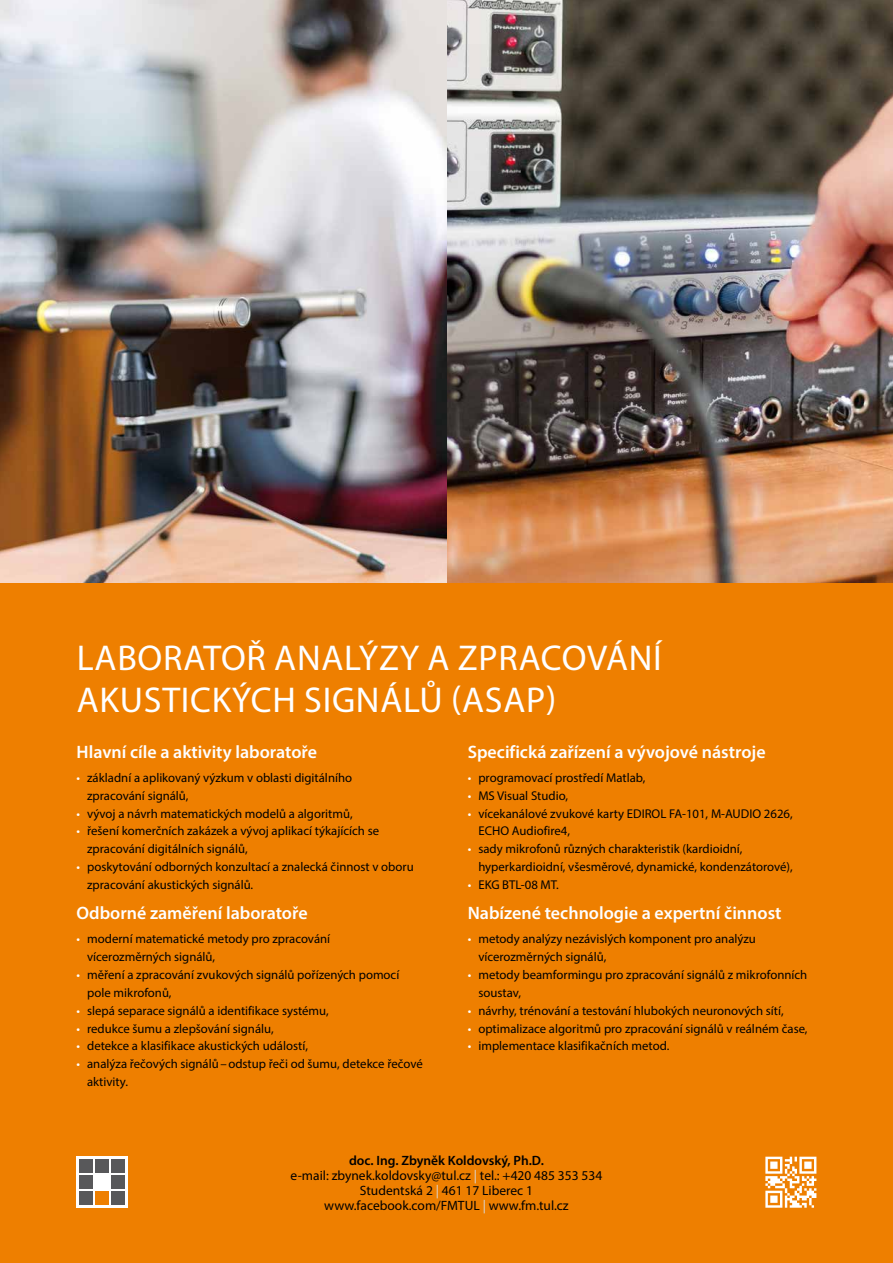
<style>
.page{position:relative;width:893px;height:1263px;background:#fff}
.page>*{position:absolute;margin:0;border:0;box-sizing:border-box;transform-origin:0 0}
.t1{font:36px/42px "Myriad Pro";letter-spacing:.02em;color:#fff}
.t2{font:600 18px "Myriad Pro";color:#fff}
.t3{font:13.5px/15px "Myriad Pro";color:#000;text-align:center}
.t4{font:12.75px/17.9px "Myriad Pro";color:#000}
.s1{color:#fff}
.s2{font-weight:600}
.s3{color:#d9dadb}
</style>
<div class="page">
<div style="left:0;top:583px;width:893px;height:680px;background:#ee7f00"></div>
<div style="left:77px;top:1157px;width:51px;height:51px;background:#fff"></div>
<div style="left:79px;top:1159px;width:14px;height:14px;background:#58585a"></div>
<div style="left:79px;top:1175px;width:14px;height:14px;background:#58585a"></div>
<div style="left:79px;top:1191px;width:14px;height:14px;background:#58585a"></div>
<div style="left:95px;top:1159px;width:14px;height:14px;background:#58585a"></div>
<div style="left:95px;top:1191px;width:14px;height:14px;background:#ee7f00"></div>
<div style="left:111px;top:1159px;width:14px;height:14px;background:#58585a"></div>
<div style="left:111px;top:1175px;width:14px;height:14px;background:#58585a"></div>
<div style="left:111px;top:1191px;width:14px;height:14px;background:#58585a"></div>
<img style="left:0;top:0;width:893px;height:583px">
<svg style="left:765px;top:1157px;width:51px;height:51px"></svg>
<h1 class="t1" style="left:77px;top:637px;width:586px">LABORATOŘ ANALÝZY A ZPRACOVÁNÍ<br>AKUSTICKÝCH SIGNÁLŮ (ASAP)</h1>
<h2 class="t2" style="left:77px;top:740px;width:242px">Hlavní cíle a aktivity laboratoře</h2>
<p class="t4" style="left:87px;top:768px;width:266px;text-indent:-11px"><span class="s1">•</span> základní a aplikovaný výzkum v oblasti digitálního zpracování signálů,</p>
<p class="t4" style="left:77px;top:804px;width:278px"><span class="s1">•</span> vývoj a návrh matematických modelů a algoritmů,</p>
<p class="t4" style="left:87px;top:822px;width:293px;text-indent:-11px"><span class="s1">•</span> řešení komerčních zakázek a vývoj aplikací týkajících se zpracování digitálních signálů,</p>
<p class="t4" style="left:87px;top:858px;width:328px;text-indent:-11px"><span class="s1">•</span> poskytování odborných konzultací a znalecká činnost v oboru zpracování akustických signálů.</p>
<h2 class="t2" style="left:77px;top:902px;width:233px">Odborné zaměření laboratoře</h2>
<p class="t4" style="left:87px;top:930px;width:245px;text-indent:-11px"><span class="s1">•</span> moderní matematické metody pro zpracování vícerozměrných signálů,</p>
<p class="t4" style="left:87px;top:966px;width:314px;text-indent:-11px"><span class="s1">•</span> měření a zpracování zvukových signálů pořízených pomocí pole mikrofonů,</p>
<p class="t4" style="left:77px;top:1001px;width:254px"><span class="s1">•</span> slepá separace signálů a identifikace systému,</p>
<p class="t4" style="left:77px;top:1019px;width:199px"><span class="s1">•</span> redukce šumu a zlepšování signálu,</p>
<p class="t4" style="left:77px;top:1037px;width:233px"><span class="s1">•</span> detekce a klasifikace akustických událostí,</p>
<p class="t4" style="left:87px;top:1055px;width:337px;text-indent:-11px"><span class="s1">•</span> analýza řečových signálů–odstup řeči od šumu, detekce řečové aktivity.</p>
<h2 class="t2" style="left:468px;top:740px;width:299px">Specifická zařízení a vývojové nástroje</h2>
<p class="t4" style="left:468px;top:768px;width:179px"><span class="s1">•</span> programovací prostředí Matlab,</p>
<p class="t4" style="left:468px;top:786px;width:102px"><span class="s1">•</span> MS Visual Studio,</p>
<p class="t4" style="left:478px;top:804px;width:316px;text-indent:-11px"><span class="s1">•</span> vícekanálové zvukové karty EDIROL FA-101, M-AUDIO 2626,<br>ECHO Audiofire4,</p>
<p class="t4" style="left:478px;top:840px;width:316px;text-indent:-11px"><span class="s1">•</span> sady mikrofonů různých charakteristik (kardioidní, hyperkardioidní, všesměrové, dynamické, kondenzátorové),</p>
<p class="t4" style="left:468px;top:876px;width:93px"><span class="s1">•</span> EKG BTL-08 MT.</p>
<h2 class="t2" style="left:468px;top:902px;width:315px">Nabízené technologie a expertní činnost</h2>
<p class="t4" style="left:478px;top:930px;width:279px;text-indent:-11px"><span class="s1">•</span> metody analýzy nezávislých komponent pro analýzu vícerozměrných signálů,</p>
<p class="t4" style="left:478px;top:966px;width:330px;text-indent:-11px"><span class="s1">•</span> metody beamformingu pro zpracování signálů z mikrofonních soustav,</p>
<p class="t4" style="left:468px;top:1001px;width:317px"><span class="s1">•</span> návrhy, trénování a testování hlubokých neuronových sítí,</p>
<p class="t4" style="left:468px;top:1019px;width:341px"><span class="s1">•</span> optimalizace algoritmů pro zpracování signálů v reálném čase,</p>
<p class="t4" style="left:468px;top:1037px;width:203px"><span class="s1">•</span> implementace klasifikačních metod.</p>
<p class="t3" style="left:291px;top:1152px;width:313px"><span class="s2">doc. Ing. Zbyněk Koldovský, Ph.D.<br></span>e-mail: zbynek.koldovsky@tul.cz <span class="s3">|</span> tel.: +420 485 353 534<br>Studentská 2 <span class="s3">|</span> 461 17 Liberec 1 www.facebook.com/FMTUL <span class="s3">|</span> www.fm.tul.cz</p>
</div>
